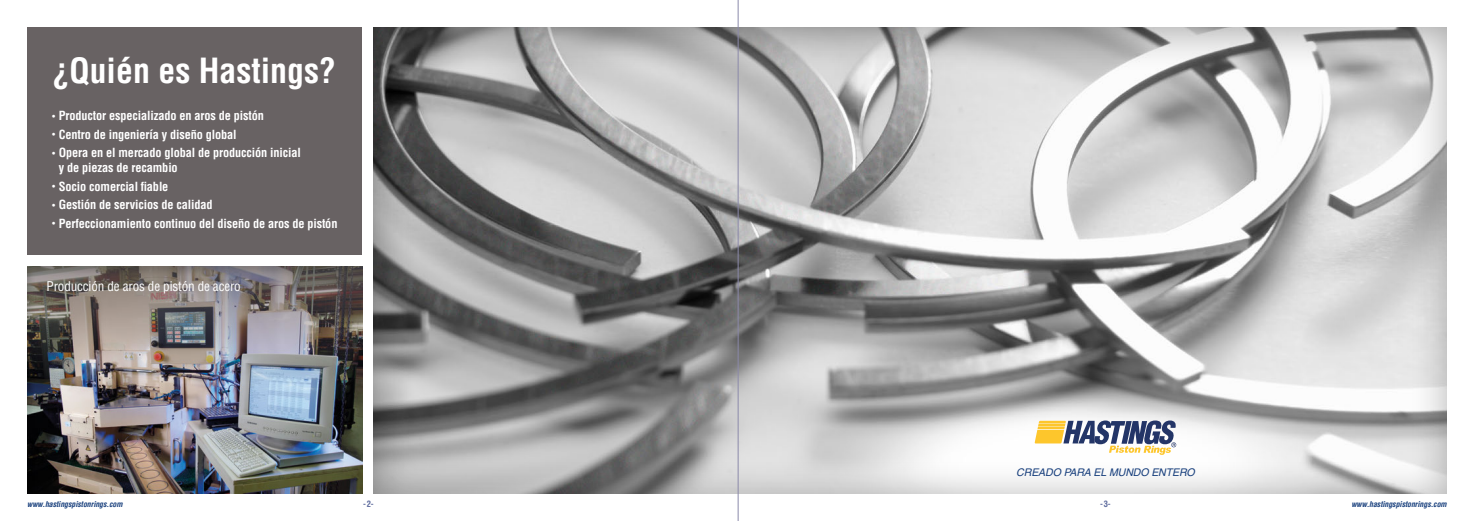
<style>
.page{position:relative;width:1474px;height:521px;background:#fff}
.page>*{position:absolute;margin:0;border:0;box-sizing:border-box;transform-origin:0 0}
.t1{font:700 condensed 33.86px "Helvetica LT Std";color:#fff}
.t2{font:condensed 13.12px "Helvetica LT Std";letter-spacing:-.01em;color:#fff}
.t3{font:700 condensed 12.34px "Helvetica LT Std";letter-spacing:-.01em;color:#fff}
.t4{font:italic 10.59px "Helvetica CE";color:#19407d}
.t5{font:700 condensed 8.58px "Helvetica LT Std";color:#606d9f}
.t6{font:italic 700 condensed 7.88px "Helvetica LT Std";color:#19407d}
.s1{font-size:7.52px}
</style>
<div class="page">
<div style="left:365px;top:21px;width:1088px;height:473px;background:#000;opacity:.35"></div>
<div style="left:20px;top:259px;width:350px;height:235px;background:#000;opacity:.15"></div>
<div style="left:27px;top:27px;width:335px;height:228px;background:#686263"></div>
<svg style="left:1034px;top:420px;width:142px;height:35px"></svg>
<hr style="left:738px;top:0;width:1px;height:521px;background:#8b89aa">
<p class="t1" style="left:52px;top:49px;width:285px">¿Quién es Hastings?</p>
<p class="t3" style="left:52px;top:108px;width:213px"><span class="s1">•</span> Productor especializado en aros de pistón</p>
<p class="t3" style="left:52px;top:127px;width:186px"><span class="s1">•</span> Centro de ingeniería y diseño global</p>
<p class="t3" style="left:52px;top:145px;width:250px"><span class="s1">•</span> Opera en el mercado global de producción inicial</p>
<p class="t3" style="left:59px;top:160px;width:120px">y de piezas de recambio</p>
<p class="t3" style="left:52px;top:178px;width:118px"><span class="s1">•</span> Socio comercial fiable</p>
<p class="t3" style="left:52px;top:197px;width:162px"><span class="s1">•</span> Gestión de servicios de calidad</p>
<p class="t3" style="left:52px;top:215px;width:287px"><span class="s1">•</span> Perfeccionamiento continuo del diseño de aros de pistón</p>
<p class="t2" style="left:47px;top:278px;width:196px">Producción de aros de pistón de acero</p>
<p class="t4" style="left:1016px;top:466px;width:182px">CREADO PARA EL MUNDO ENTERO</p>
<p class="t6" style="left:27px;top:499px;width:99px">www.hastingspistonrings.com</p>
<p class="t5" style="left:363px;top:499px;width:12px">-2-</p>
<p class="t5" style="left:1100px;top:499px;width:12px">-3-</p>
<p class="t6" style="left:1351px;top:499px;width:99px">www.hastingspistonrings.com</p>
</div>
